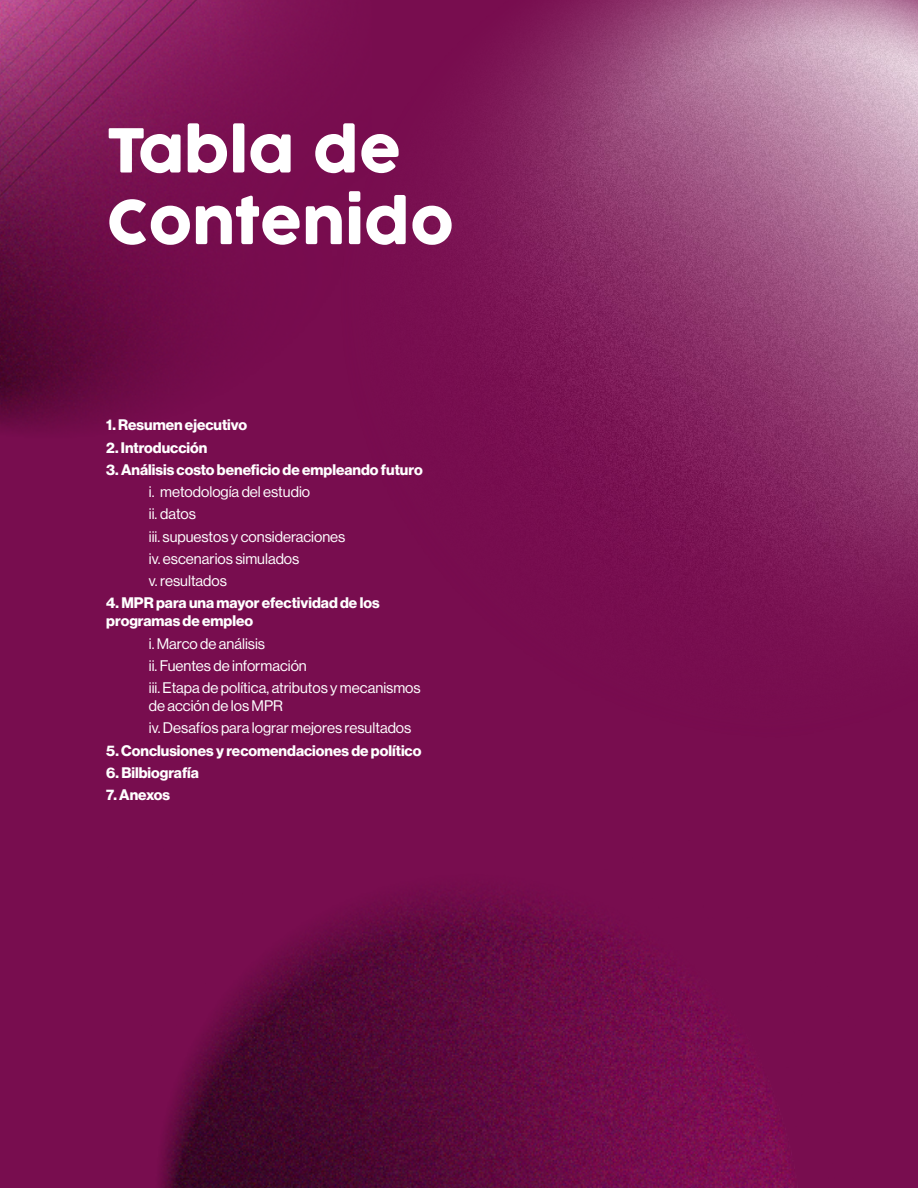
<style>
.page{position:relative;width:918px;height:1188px;background:#780d4f}
.page>*{position:absolute;margin:0;border:0;box-sizing:border-box;transform-origin:0 0}
.t1{font:59.7px/71.7px "Cocogoose";color:#fff}
.t2{font:15px/18px "Neue Haas Grotesk Display";color:#fff}
.t3{font:700 15px/18px "Neue Haas Grotesk Display";color:#fff}
</style>
<div class="page">
<img style="left:457px;top:0;width:461px;height:620px">
<img style="left:0;top:0;width:286px;height:429px">
<img style="left:160px;top:891px;width:634px;height:297px">
<p class="t1" style="left:106px;top:117px;width:349px">Tabla de<br>Contenido</p>
<p class="t3" style="left:106px;top:416px;width:142px">1. Resumen ejecutivo</p>
<p class="t3" style="left:106px;top:439px;width:103px">2. Introducción</p>
<p class="t3" style="left:106px;top:461px;width:318px">3. Análisis costo beneficio de empleando futuro</p>
<p class="t2" style="left:149px;top:483px;width:163px">i. metodología del estudio</p>
<p class="t2" style="left:149px;top:505px;width:49px">ii. datos</p>
<p class="t2" style="left:149px;top:527px;width:198px">iii. supuestos y consideraciones</p>
<p class="t2" style="left:149px;top:550px;width:152px">iv. escenarios simulados</p>
<p class="t2" style="left:149px;top:572px;width:80px">v. resultados</p>
<p class="t3" style="left:106px;top:594px;width:275px">4. MPR para una mayor efectividad de los programas de empleo</p>
<p class="t2" style="left:149px;top:634px;width:118px">i. Marco de análisis</p>
<p class="t2" style="left:149px;top:657px;width:160px">ii. Fuentes de información</p>
<p class="t2" style="left:149px;top:679px;width:273px">iii. Etapa de política, atributos y mecanismos de acción de los MPR</p>
<p class="t2" style="left:149px;top:719px;width:264px">iv. Desafíos para lograr mejores resultados</p>
<p class="t3" style="left:106px;top:742px;width:317px">5. Conclusiones y recomendaciones de político</p>
<p class="t3" style="left:106px;top:764px;width:94px">6. Bilbiografía</p>
<p class="t3" style="left:106px;top:786px;width:65px">7. Anexos</p>
</div>
